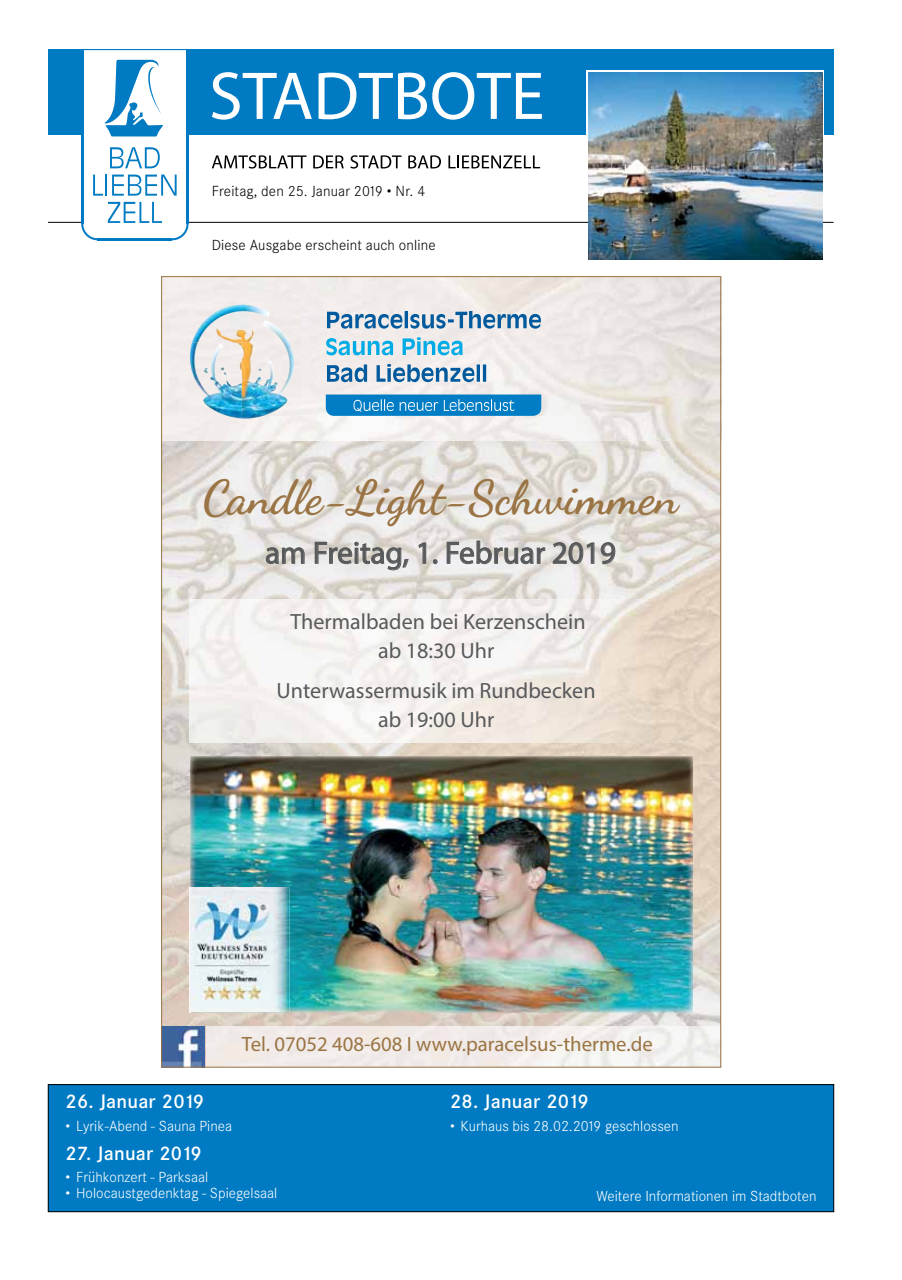
<style>
.page{position:relative;width:902px;height:1280px;background:#fff}
.page>*{position:absolute;margin:0;border:0;box-sizing:border-box;transform-origin:0 0}
.t1{font:700 47.55px "Dancing Script";color:#9a7444}
.t2{font:31.2px "Myriad Pro";color:#58595b}
.t3{font:22.05px/29.4px "Myriad Pro";color:#58595b;text-align:center}
.t4{font:20.7px "Myriad Pro";color:#9a7443}
.t5{font:500 19.2px "Corporate SBQ";letter-spacing:.01em;color:#fff}
.t6{font:300 14.4px "Corporate SBQ";color:#fff}
.t7{font:300 14.4px "Corporate SBQ";letter-spacing:.01em;color:#000}
</style>
<div class="page">
<hr style="left:48px;top:222px;width:785px;height:1px;background:#000">
<div style="left:48px;top:49px;width:785px;height:86px;background:#007ac2"></div>
<svg style="left:212px;top:72px;width:100px;height:48px"></svg>
<svg style="left:318px;top:72px;width:224px;height:48px"></svg>
<svg style="left:212px;top:155px;width:94px;height:14px"></svg>
<svg style="left:313px;top:155px;width:31px;height:13px"></svg>
<svg style="left:350px;top:155px;width:51px;height:14px"></svg>
<svg style="left:408px;top:155px;width:33px;height:13px"></svg>
<svg style="left:448px;top:155px;width:92px;height:13px"></svg>
<svg style="left:81px;top:50px;width:107px;height:190px"></svg>
<svg style="left:586px;top:70px;width:238px;height:121px"></svg>
<img style="left:588px;top:72px;width:234px;height:187px">
<div style="left:48px;top:1084px;width:785px;height:128px;background:#007ac2"></div>
<div style="left:48px;top:1084px;width:785px;height:128px;border:1px solid #000"></div>
<img style="left:163px;top:440px;width:254px;height:162px">
<img style="left:417px;top:440px;width:257px;height:159px">
<img style="left:674px;top:440px;width:45px;height:586px">
<img style="left:163px;top:602px;width:44px;height:463px">
<img style="left:207px;top:742px;width:468px;height:14px">
<img style="left:207px;top:1012px;width:468px;height:14px">
<img style="left:163px;top:278px;width:556px;height:162px">
<svg style="left:266px;top:548px;width:38px;height:16px"></svg>
<svg style="left:315px;top:542px;width:93px;height:28px;background:#c6c5c2"></svg>
<svg style="left:418px;top:543px;width:8px;height:21px"></svg>
<svg style="left:433px;top:560px;width:4px;height:4px"></svg>
<svg style="left:447px;top:541px;width:98px;height:23px;background:#c5c4c3"></svg>
<svg style="left:553px;top:542px;width:41px;height:22px"></svg>
<svg style="left:601px;top:542px;width:14px;height:22px"></svg>
<img style="left:192px;top:305px;width:97px;height:38px">
<img style="left:190px;top:343px;width:52px;height:38px">
<img style="left:283px;top:343px;width:11px;height:38px">
<img style="left:195px;top:381px;width:32px;height:20px">
<img style="left:242px;top:381px;width:44px;height:13px">
<svg style="left:326px;top:394px;width:215px;height:22px;background:#208dcb"></svg>
<svg style="left:327px;top:364px;width:159px;height:18px;background:#88adc8"></svg>
<svg style="left:326px;top:337px;width:136px;height:18px;background:#8dd1e7"></svg>
<svg style="left:327px;top:311px;width:214px;height:18px;background:#8eb0c9"></svg>
<img style="left:190px;top:756px;width:411px;height:140px">
<img style="left:601px;top:756px;width:91px;height:256px">
<img style="left:289px;top:896px;width:312px;height:116px">
<img style="left:190px;top:1012px;width:91px;height:1px">
<img style="left:189px;top:887px;width:100px;height:125px">
<img style="left:192px;top:895px;width:80px;height:111px">
<img style="left:192px;top:896px;width:80px;height:107px">
<img style="left:163px;top:1026px;width:41px;height:39px">
<p class="t7" style="left:212px;top:183px;width:215px">Freitag, den 25. Januar 2019 • Nr. 4</p>
<p class="t7" style="left:212px;top:236px;width:225px">Diese Ausgabe erscheint auch online</p>
<h1 class="t1" style="left:203px;top:467px;width:477px">Candle-Light-Schwimmen</h1>
<h2 class="t2" style="left:265px;top:534px;width:352px">am Freitag, 1. Februar 2019</h2>
<h3 class="t3" style="left:290px;top:606px;width:297px">Thermalbaden bei Kerzenschein ab 18:30 Uhr</h3>
<h3 class="t3" style="left:276px;top:675px;width:320px">Unterwassermusik im Rundbecken ab 19:00 Uhr</h3>
<h3 class="t4" style="left:242px;top:1031px;width:412px">Tel. 07052 408-608 I www.paracelsus-therme.de</h3>
<h3 class="t5" style="left:65px;top:1090px;width:140px">26. Januar 2019</h3>
<p class="t6" style="left:65px;top:1117px;width:168px">• Lyrik-Abend - Sauna Pinea</p>
<h3 class="t5" style="left:65px;top:1141px;width:138px">27. Januar 2019</h3>
<p class="t6" style="left:65px;top:1169px;width:144px">• Frühkonzert - Parksaal</p>
<p class="t6" style="left:65px;top:1184px;width:213px">• Holocaustgedenktag - Spiegelsaal</p>
<h3 class="t5" style="left:450px;top:1090px;width:140px">28. Januar 2019</h3>
<p class="t6" style="left:450px;top:1117px;width:230px">• Kurhaus bis 28.02.2019 geschlossen</p>
<p class="t6" style="left:596px;top:1187px;width:221px">Weitere Informationen im Stadtboten</p>
</div>
